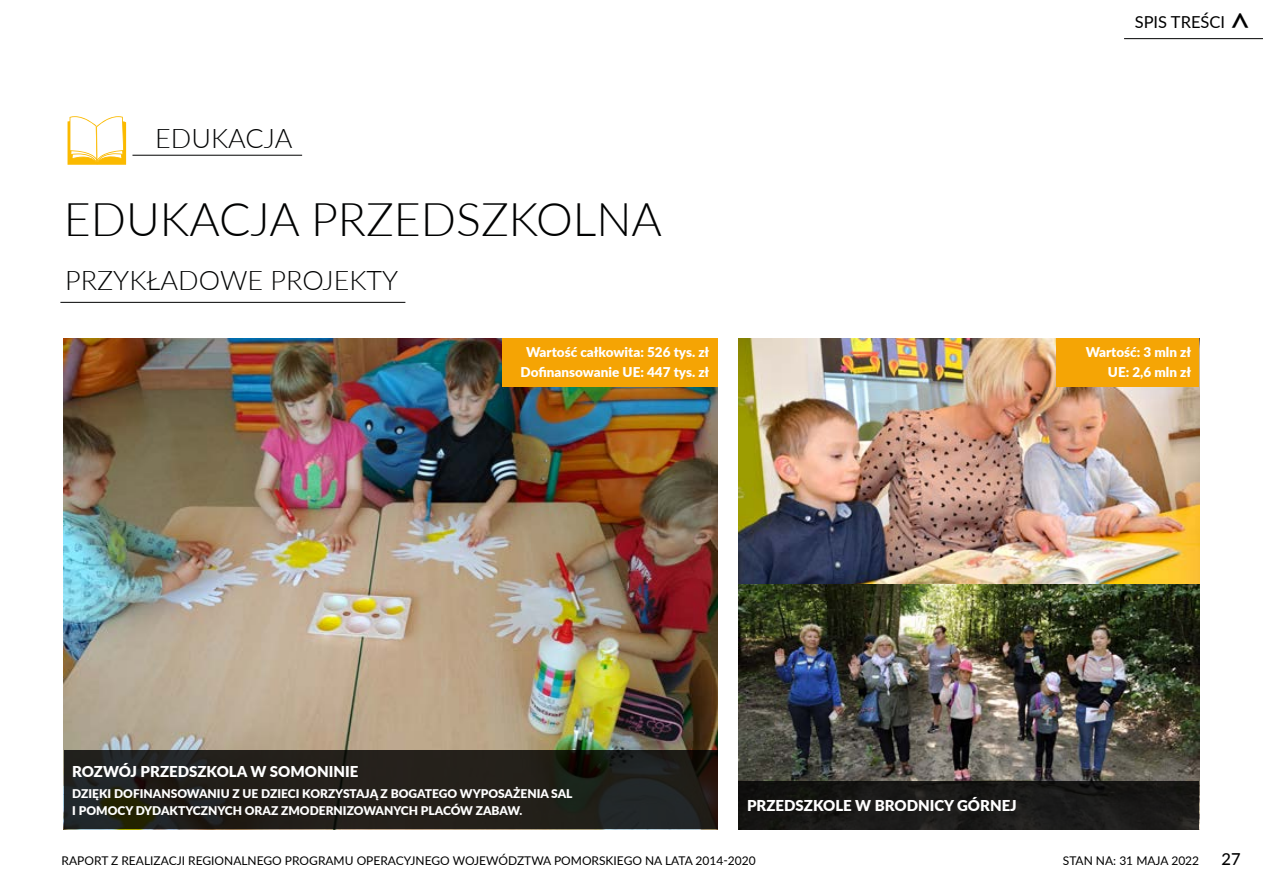
<style>
.page{position:relative;width:1263px;height:893px;background:#fff}
.page>*{position:absolute;margin:0;border:0;box-sizing:border-box;transform-origin:0 0}
.t1{font:300 46.5px "Lato";color:#010202}
.t2{font:37.5px "Lato";color:#000}
.t3{font:300 27px "Lato";color:#010202}
.t4{font:16.5px "Lato";color:#000}
.t5{font:500 16.5px "Lato";color:#000}
.t6{font:900 15px "Lato";color:#fff}
.t7{font:900 13.5px/19.2px "Lato";color:#fff;text-align:center}
.t8{font:900 12px/16.5px "Lato";color:#fff}
.t9{font:12px "Lato";color:#000}
</style>
<div class="page">
<hr style="left:1124px;top:38px;width:139px;height:1px;background:#010202">
<img style="left:64px;top:338px;width:653px;height:412px">
<svg style="left:64px;top:750px;width:653px;height:79px;fill:#23201b"></svg>
<hr style="left:60px;top:302px;width:345px;height:1px;background:#010202">
<div style="left:502px;top:338px;width:215px;height:48px;background:#f5a404"></div>
<img style="left:738px;top:338px;width:461px;height:443px">
<div style="left:738px;top:781px;width:461px;height:48px;background:#191817"></div>
<div style="left:1057px;top:338px;width:142px;height:48px;background:#f5a505"></div>
<hr style="left:132px;top:155px;width:170px;height:1px;background:#010202">
<svg style="left:68px;top:116px;width:58px;height:49px"></svg>
<h3 class="t3" style="left:155px;top:119px;width:139px">EDUKACJA</h3>
<h1 class="t1" style="left:64px;top:187px;width:600px">EDUKACJA PRZEDSZKOLNA</h1>
<h3 class="t3" style="left:65px;top:262px;width:335px">PRZYKŁADOWE PROJEKTY</h3>
<p class="t7" style="left:520px;top:342px;width:190px">Wartość całkowita: 526 tys. zł<br>Dofinansowanie UE: 447 tys. zł</p>
<h3 class="t4" style="left:1135px;top:10px;width:92px">SPIS TREŚCI</h3>
<h2 class="t2" style="left:1212px;top:32px;width:23px;rotate:-90deg">&gt;</h2>
<p class="t7" style="left:1086px;top:342px;width:107px;text-align:right">Wartość: 3 mln zł<br>UE: 2,6 mln zł</p>
<p class="t6" style="left:72px;top:760px;width:287px">ROZWÓJ PRZEDSZKOLA W SOMONINIE</p>
<p class="t8" style="left:72px;top:785px;width:502px">DZIĘKI DOFINANSOWANIU Z UE DZIECI KORZYSTAJĄ Z BOGATEGO WYPOSAŻENIA SAL<br>I POMOCY DYDAKTYCZNYCH ORAZ ZMODERNIZOWANYCH PLACÓW ZABAW.</p>
<p class="t6" style="left:747px;top:794px;width:271px">PRZEDSZKOLE W BRODNICY GÓRNEJ</p>
<p class="t9" style="left:62px;top:852px;width:695px">RAPORT Z REALIZACJI REGIONALNEGO PROGRAMU OPERACYJNEGO WOJEWÓDZTWA POMORSKIEGO NA LATA 2014-2020</p>
<p class="t9" style="left:1063px;top:852px;width:138px">STAN NA: 31 MAJA 2022</p>
<h3 class="t5" style="left:1221px;top:847px;width:21px">27</h3>
</div>
